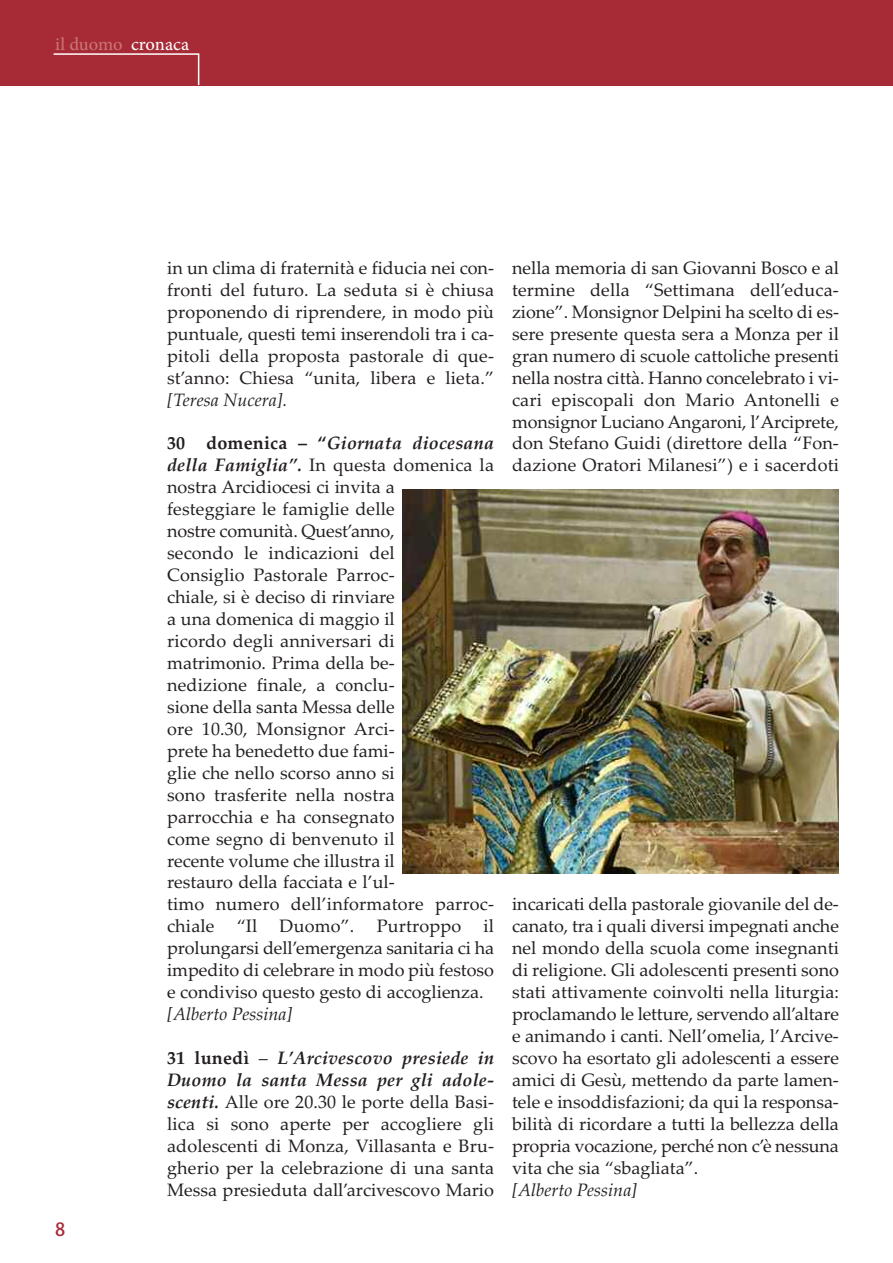
<style>
.page{position:relative;width:893px;height:1263px;background:#fff}
.page>*{position:absolute;margin:0;border:0;box-sizing:border-box;transform-origin:0 0}
.t1{font:18px/21.9px "Palatino Linotype";letter-spacing:.005em;color:#231f20;text-align:justify}
.t2{font:italic 18px "Palatino Linotype";color:#231f20}
.t3{font:18px "Adobe Hebrew";letter-spacing:-.005em;color:#c97677}
.t4{font:18px "Adobe Heiti Std";color:#a72b36}
.s1{color:#fff}
.s2{font-weight:700}
.s3{font-weight:700;font-style:italic}
</style>
<div class="page">
<div style="left:0;top:0;width:893px;height:85px;background:#a72b36"></div>
<svg style="left:52px;top:53px;width:148px;height:33px"></svg>
<img style="left:403px;top:489px;width:436px;height:384px">
<p class="t3" style="left:55px;top:37px;width:135px">il duomo <span class="s1">cronaca</span></p>
<p class="t4" style="left:55px;top:1219px;width:12px">8</p>
<p class="t1" style="left:167px;top:257px;width:328px">in un clima di fraternità e fiducia nei con&shy;fronti del futuro. La seduta si è chiusa proponendo di riprendere, in modo più puntuale, questi temi inserendoli tra i ca&shy;pitoli della proposta pastorale di que&shy;st’anno: Chiesa “unita, libera e lieta.”</p>
<p class="t2" style="left:167px;top:389px;width:122px">[Teresa Nucera].</p>
<p class="t1" style="left:167px;top:432px;width:328px;text-align:left"><span class="s2">30 domenica – “</span><span class="s3">Giornata diocesana della Famiglia”.</span> In questa domenica la nostra Arcidiocesi ci invita a<br>festeggiare le famiglie delle<br>nostre comunità. Quest’anno,<br>secondo le indicazioni del<br>Consiglio Pastorale Parroc-<br>chiale, si è deciso di rinviare<br>a una domenica di maggio il<br>ricordo degli anniversari di matrimonio. Prima della be-<br>nedizione finale, a conclu-<br>sione della santa Messa delle<br>ore 10.30, Monsignor Arci-<br>prete ha benedetto due fami-<br>glie che nello scorso anno si<br>sono trasferite nella nostra<br>parrocchia e ha consegnato<br>come segno di benvenuto il<br>recente volume che illustra il<br>restauro della facciata e l’ul-<br>timo numero dell’informatore parroc&shy;chiale “Il Duomo”. Purtroppo il prolungarsi dell’emergenza sanitaria ci ha impedito di celebrare in modo più festoso e condiviso questo gesto di accoglienza.</p>
<p class="t2" style="left:167px;top:1003px;width:127px">[Alberto Pessina]</p>
<p class="t1" style="left:167px;top:1047px;width:328px"><span class="s2">31 lunedì</span> – <span class="s3">L’Arcivescovo presiede in Duomo la santa Messa per gli adole&shy;scenti.</span> Alle ore 20.30 le porte della Basi&shy;lica si sono aperte per accogliere gli adolescenti di Monza, Villasanta e Bru&shy;gherio per la celebrazione di una santa Messa presieduta dall’arcivescovo Mario</p>
<p class="t1" style="left:512px;top:257px;width:328px">nella memoria di san Giovanni Bosco e al termine della “Settimana dell’educa&shy;zione”. Monsignor Delpini ha scelto di es&shy;sere presente questa sera a Monza per il gran numero di scuole cattoliche presenti nella nostra città. Hanno concelebrato i vi&shy;cari episcopali don Mario Antonelli e monsignor Luciano Angaroni, l’Arciprete, don Stefano Guidi (direttore della “Fon&shy;dazione Oratori Milanesi”) e i sacerdoti</p>
<p class="t1" style="left:512px;top:893px;width:328px">incaricati della pastorale giovanile del de&shy;canato, tra i quali diversi impegnati anche nel mondo della scuola come insegnanti di religione. Gli adolescenti presenti sono stati attivamente coinvolti nella liturgia: proclamando le letture, servendo all’altare e animando i canti. Nell’omelia, l’Arcive&shy;scovo ha esortato gli adolescenti a essere amici di Gesù, mettendo da parte lamen&shy;tele e insoddisfazioni; da qui la responsa&shy;bilità di ricordare a tutti la bellezza della propria vocazione, perché non c’è nessuna vita che sia “sbagliata”.</p>
<p class="t2" style="left:512px;top:1179px;width:127px">[Alberto Pessina]</p>
</div>
